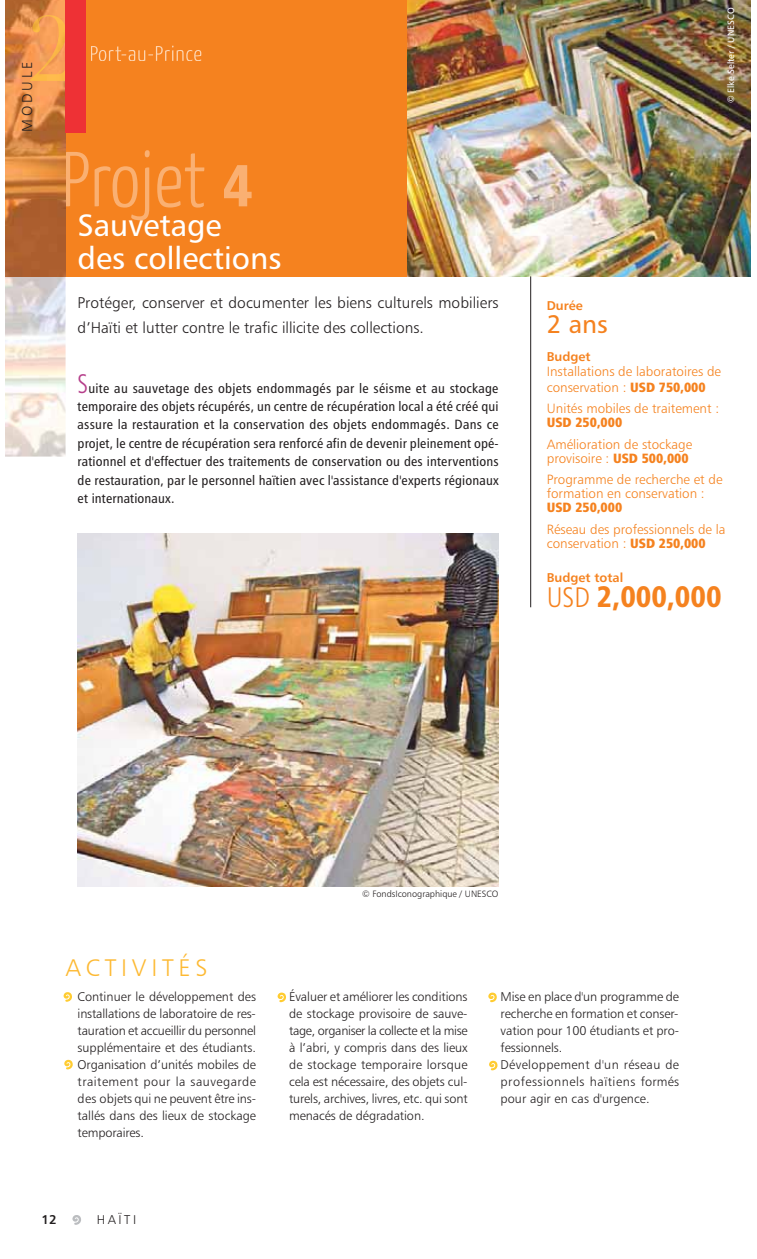
<style>
.page{position:relative;width:757px;height:1259px;background:#fff}
.page>*{position:absolute;margin:0;border:0;box-sizing:border-box;transform-origin:0 0}
.t1{font:55.2px "Giddyup Std";color:#ffcc31}
.t2{font:31.05px/33.9px "Humanist 777 BT Roman B";color:#fff}
.t3{font:29.7px "Humanist 777 BT Black Condensed B";color:#f5821f}
.t4{font:25.5px "Humanist 777 BT Roman B";color:#f5821f}
.t5{font:24px "Humanist 777 BT Light B";letter-spacing:.2em;color:#fdb932}
.t6{font:15.6px/25.5px "Humanist 777 BT Light B";color:#231f20}
.t7{font:14.4px "Humanist 777 BT Light B";letter-spacing:.2em;color:#231f20}
.t8{font:13.5px/18.5px "Humanist 777 BT Roman Condensed B";letter-spacing:.01em;color:#231f20;text-align:justify;scale:1.05 1}
.t9{font:13.5px/14.1px "Humanist 777 BT Light B";color:#f5821f}
.t10{font:13.5px "Humanist 777 BT Extra Black Cond B";color:#f5821f}
.t11{font:12.75px/17px "Humanist 777 BT Light B";color:#231f20;text-align:justify}
.t12{font:12.75px "Humanist 777 BT Bold B";color:#f5821f}
.t13{font:12.75px "Humanist 777 BT Bold B";color:#231f20}
.t14{font:9.15px "Humanist 777 BT Light B";color:#231f20}
.t15{font:9.15px "Humanist 777 BT Roman B";color:#fff}
.s1{font-family:"Humanist 777 BT Light Condensed B";font-size:26.85px;color:#b53e8a}
.s2{font-family:"Humanist 777 BT Extra Black Cond B"}
.s3{font-family:"Humanist 777 BT Light Condensed B";font-size:28.35px}
.s4{font-family:"Giddyup Std";font-size:56.55px;color:#bbbdc0}
</style>
<div class="page">
<img style="left:406px;top:0;width:345px;height:276px">
<img style="left:5px;top:276px;width:61px;height:180px">
<div style="left:5px;top:0;width:401px;height:276px;background:#f5821f"></div>
<svg style="left:5px;top:0;width:199px;height:276px"></svg>
<svg style="left:224px;top:165px;width:28px;height:41px"></svg>
<hr style="left:530px;top:276px;width:1px;height:331px;background:#231f20">
<img style="left:78px;top:533px;width:421px;height:353px">
<p class="t7" style="left:21px;top:132px;width:72px;rotate:-90deg">MODULE</p>
<h2 class="t2" style="left:78px;top:209px;width:205px">Sauvetage<br>des collections</h2>
<p class="t6" style="left:78px;top:291px;width:422px">Protéger, conserver et documenter les biens culturels mobiliers d’Haïti et lutter contre le trafic illicite des collections.</p>
<p class="t8" style="left:78px;top:379px;width:403px"><span class="s1">S</span>uite au sauvetage des objets endommagés par le séisme et au stockage temporaire des objets récupérés, un centre de récupération local a été créé qui assure la restauration et la conservation des objets endommagés. Dans ce projet, le centre de récupération sera renforcé afin de devenir pleinement opé&shy;rationnel et d'effectuer des traitements de conservation ou des interventions de restauration, par le personnel haïtien avec l'assistance d'experts régionaux et internationaux.</p>
<p class="t15" style="left:727px;top:103px;width:97px;rotate:-90deg">© Elke Selter / UNESCO</p>
<p class="t12" style="left:547px;top:300px;width:38px">Durée</p>
<h3 class="t4" style="left:547px;top:313px;width:62px">2 ans</h3>
<p class="t12" style="left:547px;top:351px;width:45px">Budget</p>
<p class="t9" style="left:547px;top:365px;width:176px;line-height:15.6px">Installations de laboratoires de conservation : <span class="s2">USD 750,000</span></p>
<p class="t9" style="left:547px;top:402px;width:174px">Unités mobiles de traitement :</p>
<p class="t10" style="left:547px;top:414px;width:77px">USD 250,000</p>
<p class="t9" style="left:547px;top:438px;width:147px">Amélioration de stockage provisoire : <span class="s2">USD 500,000</span></p>
<p class="t9" style="left:547px;top:473px;width:177px">Programme de recherche et de formation en conservation :</p>
<p class="t10" style="left:547px;top:499px;width:77px">USD 250,000</p>
<p class="t9" style="left:547px;top:522px;width:180px">Réseau des professionnels de la conservation : <span class="s2">USD 250,000</span></p>
<p class="t12" style="left:547px;top:572px;width:78px">Budget total</p>
<h3 class="t3" style="left:547px;top:578px;width:176px"><span class="s3">USD</span> 2,000,000</h3>
<p class="t14" style="left:362px;top:890px;width:138px">© FondsIconographique / UNESCO</p>
<h3 class="t5" style="left:66px;top:957px;width:144px">ACTIVITÉS</h3>
<p class="t11" style="left:78px;top:989px;width:180px">Continuer le développement des installations de laboratoire de res&shy;tauration et accueillir du personnel supplémentaire et des étudiants.<br>Organisation d’unités mobiles de traitement pour la sauvegarde des objets qui ne peuvent être ins&shy;tallés dans des lieux de stockage temporaires.</p>
<p class="t11" style="left:289px;top:989px;width:180px">Évaluer et améliorer les conditions de stockage provisoire de sauve&shy;tage, organiser la collecte et la mise à l’abri, y compris dans des lieux de stockage temporaire lorsque cela est nécessaire, des objets cul&shy;turels, archives, livres, etc. qui sont menacés de dégradation.</p>
<p class="t11" style="left:500px;top:989px;width:180px;text-align:left">Mise en place d'un programme de recherche en formation et conser&shy;vation pour 100 étudiants et pro&shy;fessionnels.<br>Développement d'un réseau de professionnels haïtiens formés pour agir en cas d'urgence.</p>
<h1 class="t1" style="left:62px;top:961px;width:13px">•</h1>
<h1 class="t1" style="left:276px;top:962px;width:13px">•</h1>
<h1 class="t1" style="left:487px;top:962px;width:13px">•</h1>
<h1 class="t1" style="left:63px;top:1029px;width:13px">•</h1>
<h1 class="t1" style="left:487px;top:1030px;width:13px">•</h1>
<p class="t13" style="left:41px;top:1214px;width:17px">12</p>
<p class="t11" style="left:71px;top:1212px;width:67px"><span class="s4">•</span> HAÏTI</p>
</div>
